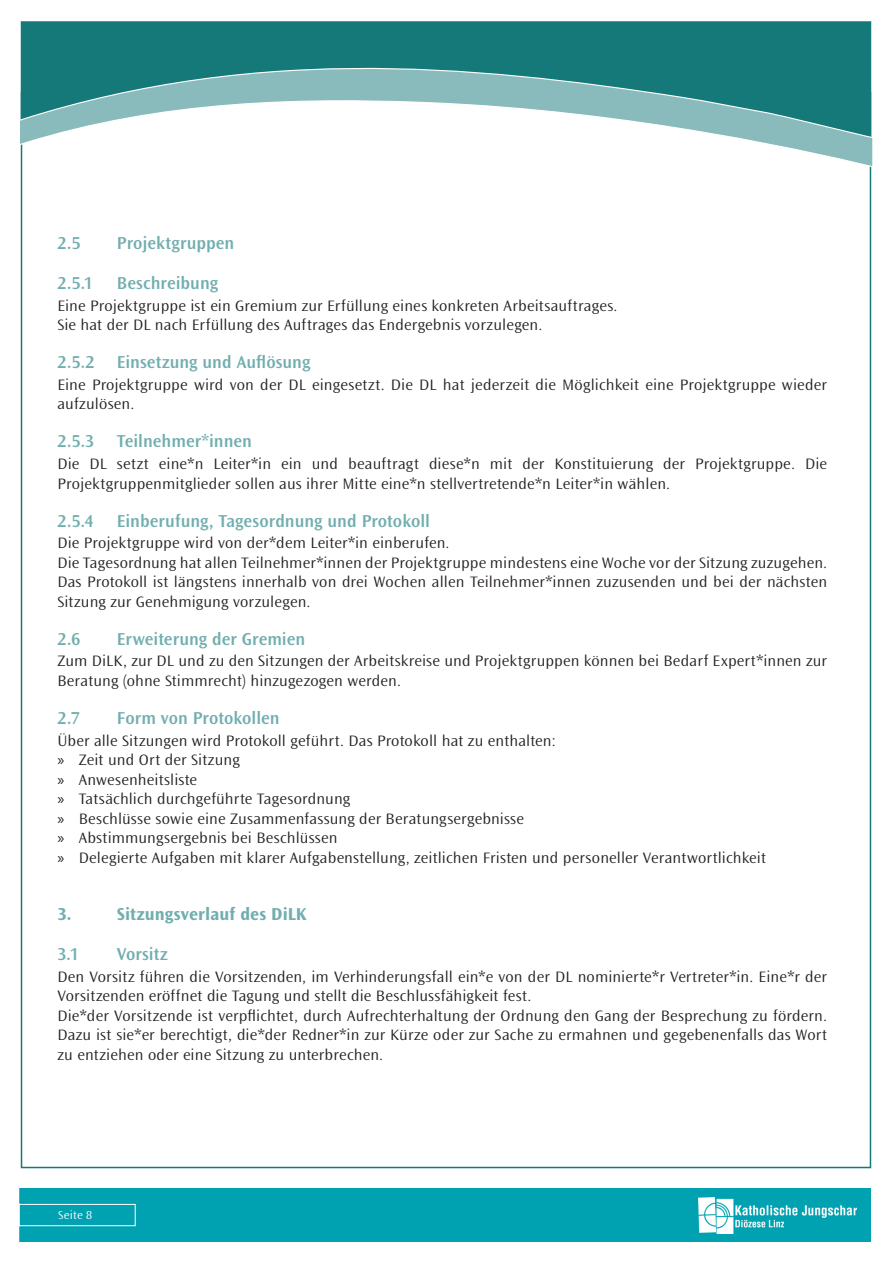
<style>
.page{position:relative;width:893px;height:1263px;background:#fff}
.page>*{position:absolute;margin:0;border:0;box-sizing:border-box;transform-origin:0 0}
.t1{font:600 18px "Ocean Sans Std";color:#72aeaf}
.t2{font:700 18px "Ocean Sans Std";letter-spacing:.005em;color:#72aeaf}
.Fließtext{font:300 15.75px/19.5px "Ocean Sans Std";letter-spacing:.01em;color:#231f20;scale:1.05 1}
.t3{font:300 12px "Ocean Sans Std";letter-spacing:.02em;color:#fff;scale:1.05 1}
.s1{font-family:"Myriad Pro";font-weight:400}
</style>
<div class="page">
<div style="left:21px;top:92px;width:850px;height:1076px;background:#fff;border:2px solid #157879"></div>
<div style="left:21px;top:1188px;width:850px;height:53px;background:#00a2b2"></div>
<div style="left:19px;top:1204px;width:117px;height:22px;border:1px solid #fff"></div>
<svg style="left:20px;top:21px;width:852px;height:240px"></svg>
<svg style="left:872px;top:138px;width:1px;height:28px"></svg>
<img style="left:699px;top:1197px;width:158px;height:36px">
<p class="t1" style="left:57px;top:233px;width:25px">2.5</p>
<p class="t1" style="left:117px;top:233px;width:119px">Projektgruppen</p>
<p class="t1" style="left:57px;top:273px;width:37px">2.5.1</p>
<p class="t1" style="left:117px;top:273px;width:103px">Beschreibung</p>
<p class="Fließtext" style="left:57px;top:296px;width:533px">Eine Projektgruppe ist ein Gremium zur Erfüllung eines konkreten Arbeitsauftrages.</p>
<p class="Fließtext" style="left:57px;top:316px;width:461px">Sie hat der DL nach Erfüllung des Auftrages das Endergebnis vorzulegen.</p>
<p class="t1" style="left:57px;top:352px;width:255px">2.5.2 Einsetzung und Auflösung</p>
<p class="Fließtext" style="left:57px;top:375px;width:734px">Eine Projektgruppe wird von der DL eingesetzt. Die DL hat jederzeit die Möglichkeit eine Projektgruppe wieder aufzulösen.</p>
<p class="t1" style="left:57px;top:431px;width:38px">2.5.3</p>
<p class="t1" style="left:117px;top:431px;width:137px">Teilnehmer*innen</p>
<p class="Fließtext" style="left:57px;top:454px;width:734px">Die DL setzt eine*n Leiter*in ein und beauftragt diese*n mit der Konstituierung der Projektgruppe. Die<br>Projektgruppenmitglieder sollen aus ihrer Mitte eine*n stellvertretende*n Leiter*in wählen.</p>
<p class="t1" style="left:57px;top:511px;width:38px">2.5.4</p>
<p class="t1" style="left:117px;top:511px;width:315px">Einberufung, Tagesordnung und Protokoll</p>
<p class="Fließtext" style="left:57px;top:533px;width:373px">Die Projektgruppe wird von der*dem Leiter*in einberufen.</p>
<p class="Fließtext" style="left:57px;top:553px;width:733px">Die Tagesordnung hat allen Teilnehmer*innen der Projektgruppe mindestens eine Woche vor der Sitzung zuzugehen.</p>
<p class="Fließtext" style="left:57px;top:572px;width:735px">Das Protokoll ist längstens innerhalb von drei Wochen allen Teilnehmer*innen zuzusenden und bei der nächsten<br>Sitzung zur Genehmigung vorzulegen.</p>
<p class="t1" style="left:57px;top:629px;width:24px">2.6</p>
<p class="t1" style="left:117px;top:629px;width:190px">Erweiterung der Gremien</p>
<p class="Fließtext" style="left:57px;top:652px;width:734px">Zum DiLK, zur DL und zu den Sitzungen der Arbeitskreise und Projektgruppen können bei Bedarf Expert*innen zur<br>Beratung (ohne Stimmrecht) hinzugezogen werden.</p>
<p class="t1" style="left:57px;top:708px;width:24px">2.7</p>
<p class="t1" style="left:117px;top:708px;width:164px">Form von Protokollen</p>
<p class="Fließtext" style="left:57px;top:731px;width:476px">Über alle Sitzungen wird Protokoll geführt. Das Protokoll hat zu enthalten:</p>
<p class="Fließtext" style="left:57px;top:750px;width:175px"><span class="s1">»</span> Zeit und Ort der Sitzung</p>
<p class="Fließtext" style="left:57px;top:770px;width:135px"><span class="s1">»</span> Anwesenheitsliste</p>
<p class="Fließtext" style="left:57px;top:789px;width:280px"><span class="s1">»</span> Tatsächlich durchgeführte Tagesordnung</p>
<p class="Fließtext" style="left:57px;top:809px;width:446px"><span class="s1">»</span> Beschlüsse sowie eine Zusammenfassung der Beratungsergebnisse</p>
<p class="Fließtext" style="left:57px;top:828px;width:268px"><span class="s1">»</span> Abstimmungsergebnis bei Beschlüssen</p>
<p class="Fließtext" style="left:57px;top:848px;width:676px"><span class="s1">»</span> Delegierte Aufgaben mit klarer Aufgabenstellung, zeitlichen Fristen und personeller Verantwortlichkeit</p>
<p class="t2" style="left:57px;top:904px;width:13px">3.</p>
<p class="t2" style="left:117px;top:904px;width:191px">Sitzungsverlauf des DiLK</p>
<p class="t1" style="left:57px;top:944px;width:23px">3.1</p>
<p class="t1" style="left:117px;top:944px;width:52px">Vorsitz</p>
<p class="Fließtext" style="left:57px;top:967px;width:734px">Den Vorsitz führen die Vorsitzenden, im Verhinderungsfall ein*e von der DL nominierte*r Vertreter*in. Eine*r der<br>Vorsitzenden eröffnet die Tagung und stellt die Beschlussfähigkeit fest.</p>
<p class="Fließtext" style="left:57px;top:1006px;width:735px">Die*der Vorsitzende ist verpflichtet, durch Aufrechterhaltung der Ordnung den Gang der Besprechung zu fördern.<br>Dazu ist sie*er berechtigt, die*der Redner*in zur Kürze oder zur Sache zu ermahnen und gegebenenfalls das Wort zu entziehen oder eine Sitzung zu unterbrechen.</p>
<p class="t3" style="left:58px;top:1209px;width:34px">Seite 8</p>
</div>
